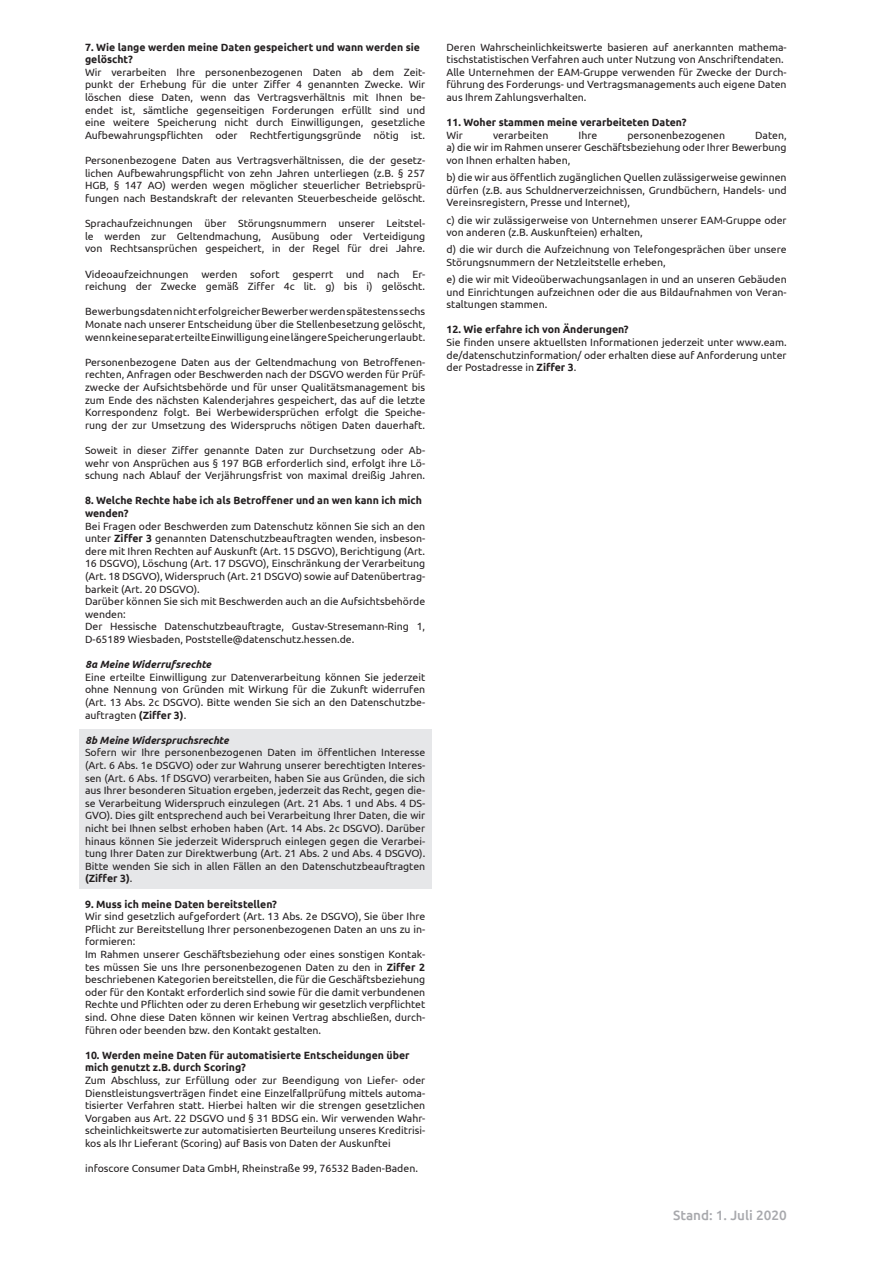
<style>
.page{position:relative;width:893px;height:1263px;background:#fff}
.page>*{position:absolute;margin:0;border:0;box-sizing:border-box;transform-origin:0 0}
.t1{font:500 13.5px "Ubuntu";color:#a8a9ad}
.t2{font:10.5px/12.6px "Ubuntu";color:#231f20;text-align:justify}
.t3{font:700 10.5px/12.6px "Ubuntu";color:#231f20}
.t4{font:italic 700 10.5px "Ubuntu";color:#231f20}
.s1{font-weight:700}
</style>
<div class="page">
<div style="left:79px;top:730px;width:353px;height:159px;background:#e6e7e9"></div>
<p class="t3" style="left:85px;top:40px;width:336px">7. Wie lange werden meine Daten gespeichert und wann werden sie gelöscht?</p>
<p class="t2" style="left:85px;top:66px;width:342px">Wir verarbeiten Ihre personenbezogenen Daten ab dem Zeit&shy;punkt der Erhebung für die unter Ziffer 4 genannten Zwecke. Wir löschen diese Daten, wenn das Vertragsverhältnis mit Ihnen be&shy;endet ist, sämtliche gegenseitigen Forderungen erfüllt sind und eine weitere Speicherung nicht durch Einwilligungen, gesetzliche Aufbewahrungspflichten oder Rechtfertigungsgründe nötig ist.</p>
<p class="t2" style="left:85px;top:154px;width:342px">Personenbezogene Daten aus Vertragsverhältnissen, die der gesetz&shy;lichen Aufbewahrungspflicht von zehn Jahren unterliegen (z.B. § 257<br>HGB, § 147 AO) werden wegen möglicher steuerlicher Betriebsprü&shy;fungen nach Bestandskraft der relevanten Steuerbescheide gelöscht.</p>
<p class="t2" style="left:85px;top:217px;width:342px">Sprachaufzeichnungen über Störungsnummern unserer Leitstel&shy;le werden zur Geltendmachung, Ausübung oder Verteidigung von Rechtsansprüchen gespeichert, in der Regel für drei Jahre.</p>
<p class="t2" style="left:85px;top:267px;width:342px">Videoaufzeichnungen werden sofort gesperrt und nach Er&shy;reichung der Zwecke gemäß Ziffer 4c lit. g) bis i) gelöscht.</p>
<p class="t2" style="left:85px;top:305px;width:342px">Bewerbungsdaten nicht erfolgreicher Bewerber werden spätestens sechs Monate nach unserer Entscheidung über die Stellenbesetzung gelöscht, wenn keine separat erteilte Einwilligung eine längere Speicherung erlaubt.</p>
<p class="t2" style="left:85px;top:355px;width:342px">Personenbezogene Daten aus der Geltendmachung von Betroffenen&shy;rechten, Anfragen oder Beschwerden nach der DSGVO werden für Prüf&shy;zwecke der Aufsichtsbehörde und für unser Qualitätsmanagement bis zum Ende des nächsten Kalenderjahres gespeichert, das auf die letzte Korrespondenz folgt. Bei Werbewidersprüchen erfolgt die Speiche&shy;rung der zur Umsetzung des Widerspruchs nötigen Daten dauerhaft.</p>
<p class="t2" style="left:85px;top:444px;width:342px">Soweit in dieser Ziffer genannte Daten zur Durchsetzung oder Ab&shy;wehr von Ansprüchen aus § 197 BGB erforderlich sind, erfolgt ihre Lö&shy;schung nach Ablauf der Verjährungsfrist von maximal dreißig Jahren.</p>
<p class="t3" style="left:85px;top:494px;width:338px">8. Welche Rechte habe ich als Betroffener und an wen kann ich mich wenden?</p>
<p class="t2" style="left:85px;top:519px;width:342px;text-align:left">Bei Fragen oder Beschwerden zum Datenschutz können Sie sich an den unter <span class="s1">Ziffer 3</span> genannten Datenschutzbeauftragten wenden, insbeson&shy;dere mit Ihren Rechten auf Auskunft (Art. 15 DSGVO), Berichtigung (Art.<br>16 DSGVO), Löschung (Art. 17 DSGVO), Einschränkung der Verarbeitung (Art. 18 DSGVO), Widerspruch (Art. 21 DSGVO) sowie auf Datenübertrag&shy;barkeit (Art. 20 DSGVO).<br>Darüber können Sie sich mit Beschwerden auch an die Aufsichtsbehörde wenden:<br>Der Hessische Datenschutzbeauftragte, Gustav-Stresemann-Ring 1, D-65189 Wiesbaden, Poststelle@datenschutz.hessen.de.</p>
<p class="t4" style="left:85px;top:658px;width:128px">8a Meine Widerrufsrechte</p>
<p class="t2" style="left:85px;top:670px;width:342px">Eine erteilte Einwilligung zur Datenverarbeitung können Sie jederzeit ohne Nennung von Gründen mit Wirkung für die Zukunft widerrufen (Art. 13 Abs. 2c DSGVO). Bitte wenden Sie sich an den Datenschutzbe&shy;auftragten <span class="s1">(Ziffer 3)</span>.</p>
<p class="t4" style="left:85px;top:734px;width:145px">8b Meine Widerspruchsrechte</p>
<p class="t2" style="left:85px;top:746px;width:342px">Sofern wir Ihre personenbezogenen Daten im öffentlichen Interesse (Art. 6 Abs. 1e DSGVO) oder zur Wahrung unserer berechtigten Interes&shy;sen (Art. 6 Abs. 1f DSGVO) verarbeiten, haben Sie aus Gründen, die sich aus Ihrer besonderen Situation ergeben, jederzeit das Recht, gegen die&shy;se Verarbeitung Widerspruch einzulegen (Art. 21 Abs. 1 und Abs. 4 DS-GVO). Dies gilt entsprechend auch bei Verarbeitung Ihrer Daten, die wir nicht bei Ihnen selbst erhoben haben (Art. 14 Abs. 2c DSGVO). Darüber hinaus können Sie jederzeit Widerspruch einlegen gegen die Verarbei&shy;tung Ihrer Daten zur Direktwerbung (Art. 21 Abs. 2 und Abs. 4 DSGVO).<br>Bitte wenden Sie sich in allen Fällen an den Datenschutzbeauftragten <span class="s1">(Ziffer 3)</span>.</p>
<p class="t3" style="left:85px;top:897px;width:193px">9. Muss ich meine Daten bereitstellen?</p>
<p class="t2" style="left:85px;top:910px;width:342px;text-align:left">Wir sind gesetzlich aufgefordert (Art. 13 Abs. 2e DSGVO), Sie über Ihre Pflicht zur Bereitstellung Ihrer personenbezogenen Daten an uns zu in&shy;formieren:<br>Im Rahmen unserer Geschäftsbeziehung oder eines sonstigen Kontak&shy;tes müssen Sie uns Ihre personenbezogenen Daten zu den in <span class="s1">Ziffer 2 </span>beschriebenen Kategorien bereitstellen, die für die Geschäftsbeziehung oder für den Kontakt erforderlich sind sowie für die damit verbundenen Rechte und Pflichten oder zu deren Erhebung wir gesetzlich verpflichtet sind. Ohne diese Daten können wir keinen Vertrag abschließen, durch&shy;führen oder beenden bzw. den Kontakt gestalten.</p>
<p class="t3" style="left:85px;top:1048px;width:326px">10. Werden meine Daten für automatisierte Entscheidungen über mich genutzt z.B. durch Scoring?</p>
<p class="t2" style="left:85px;top:1074px;width:342px">Zum Abschluss, zur Erfüllung oder zur Beendigung von Liefer- oder Dienstleistungsverträgen findet eine Einzelfallprüfung mittels automa&shy;tisierter Verfahren statt. Hierbei halten wir die strengen gesetzlichen Vorgaben aus Art. 22 DSGVO und § 31 BDSG ein. Wir verwenden Wahr&shy;scheinlichkeitswerte zur automatisierten Beurteilung unseres Kreditrisi&shy;kos als Ihr Lieferant (Scoring) auf Basis von Daten der Auskunftei</p>
<p class="t2" style="left:85px;top:1162px;width:334px">infoscore Consumer Data GmbH, Rheinstraße 99, 76532 Baden-Baden.</p>
<p class="t2" style="left:446px;top:40px;width:342px;text-align:left">Deren Wahrscheinlichkeitswerte basieren auf anerkannten mathema&shy;tischstatistischen Verfahren auch unter Nutzung von Anschriftendaten.<br>Alle Unternehmen der EAM-Gruppe verwenden für Zwecke der Durch&shy;führung des Forderungs- und Vertragsmanagements auch eigene Daten aus Ihrem Zahlungsverhalten.</p>
<p class="t3" style="left:446px;top:116px;width:242px">11. Woher stammen meine verarbeiteten Daten?</p>
<p class="t2" style="left:446px;top:129px;width:18px">Wir</p>
<p class="t2" style="left:493px;top:129px;width:57px">verarbeiten</p>
<p class="t2" style="left:578px;top:129px;width:20px">Ihre</p>
<p class="t2" style="left:627px;top:129px;width:99px">personenbezogenen</p>
<p class="t2" style="left:446px;top:129px;width:342px;text-indent:309px">Daten, a) die wir im Rahmen unserer Geschäftsbeziehung oder Ihrer Bewerbung von Ihnen erhalten haben,</p>
<p class="t2" style="left:446px;top:171px;width:342px">b) die wir aus öffentlich zugänglichen Quellen zulässigerweise gewinnen dürfen (z.B. aus Schuldnerverzeichnissen, Grundbüchern, Handels- und Vereinsregistern, Presse und Internet),</p>
<p class="t2" style="left:446px;top:213px;width:342px">c) die wir zulässigerweise von Unternehmen unserer EAM-Gruppe oder von anderen (z.B. Auskunfteien) erhalten,</p>
<p class="t2" style="left:446px;top:243px;width:342px">d) die wir durch die Aufzeichnung von Telefongesprächen über unsere<br>Störungsnummern der Netzleitstelle erheben,</p>
<p class="t2" style="left:446px;top:273px;width:342px">e) die wir mit Videoüberwachungsanlagen in und an unseren Gebäuden und Einrichtungen aufzeichnen oder die aus Bildaufnahmen von Veran&shy;staltungen stammen.</p>
<p class="t3" style="left:446px;top:323px;width:184px">12. Wie erfahre ich von Änderungen?</p>
<p class="t2" style="left:446px;top:336px;width:342px">Sie finden unsere aktuellsten Informationen jederzeit unter www.eam. de/datenschutzinformation/ oder erhalten diese auf Anforderung unter der Postadresse in <span class="s1">Ziffer 3</span>.</p>
<p class="t1" style="left:673px;top:1207px;width:115px">Stand: 1. Juli 2020</p>
</div>
